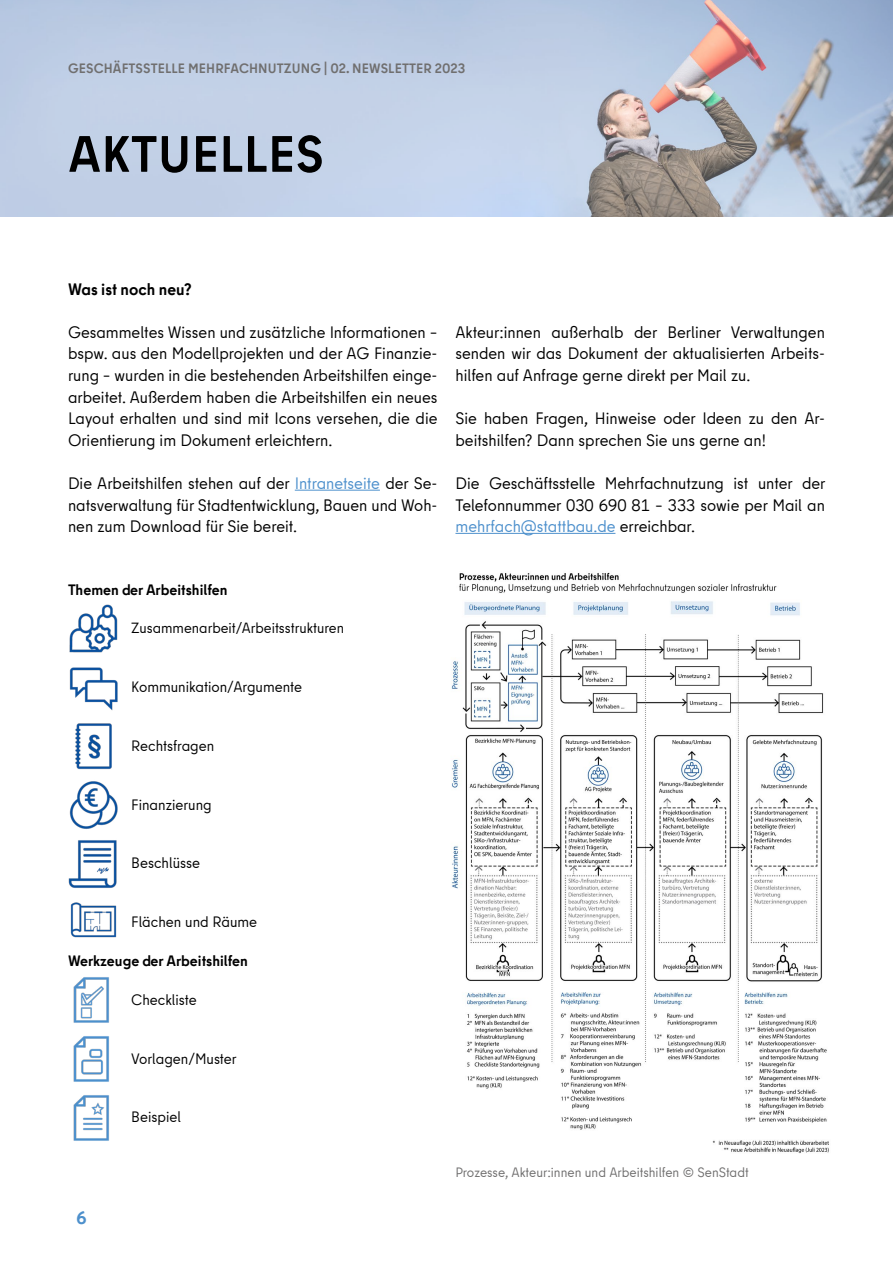
<style>
.page{position:relative;width:893px;height:1263px;background:#fff}
.page>*{position:absolute;margin:0;border:0;box-sizing:border-box;transform-origin:0 0}
.t1{font:700 51px "Berlin Type Office";letter-spacing:.01em;color:#000}
.t2{font:700 18px "Berlin Type Office";color:#4d90cc}
.t3{font:16.5px/21.6px "Berlin Type Office";color:#000;text-align:justify}
.t4{font:700 16.5px "Berlin Type Office";color:#000}
.t5{font:15px "Berlin Type Office";color:#000}
.t6{font:700 15px "Berlin Type Office";color:#000}
.t7{font:14.7px "Berlin Type Office";color:#000}
.t8{font:700 13.5px "Berlin Type Office";letter-spacing:.01em;color:#706f6f}
.t9{font:13.5px "Berlin Type Office";color:#706f6f}
.s1{color:#4d90cc}
</style>
<div class="page">
<img style="left:0;top:0;width:893px;height:217px">
<img style="left:451px;top:572px;width:378px;height:582px">
<hr style="left:295px;top:490px;width:85px;height:1px;background:#4d90cc">
<hr style="left:455px;top:533px;width:160px;height:1px;background:#4d90cc">
<img style="left:69px;top:604px;width:49px;height:49px">
<img style="left:68px;top:840px;width:49px;height:48px">
<img style="left:75px;top:723px;width:37px;height:47px">
<img style="left:73px;top:977px;width:36px;height:46px">
<img style="left:69px;top:667px;width:49px;height:43px">
<img style="left:70px;top:902px;width:47px;height:36px">
<img style="left:69px;top:781px;width:49px;height:48px">
<img style="left:73px;top:1036px;width:36px;height:46px">
<img style="left:73px;top:1095px;width:36px;height:46px">
<p class="t8" style="left:68px;top:59px;width:399px">GESCHÄFTSSTELLE MEHRFACHNUTZUNG | 02. NEWSLETTER 2023</p>
<h1 class="t1" style="left:68px;top:121px;width:257px">AKTUELLES</h1>
<p class="t4" style="left:68px;top:278px;width:125px">Was ist noch neu?</p>
<p class="t3" style="left:68px;top:321px;width:371px">Gesammeltes Wissen und zusätzliche Informationen – bspw. aus den Modellprojekten und der AG Finanzie&shy;rung – wurden in die bestehenden Arbeitshilfen einge&shy;arbeitet. Außerdem haben die Arbeitshilfen ein neues Layout erhalten und sind mit Icons versehen, die die Orientierung im Dokument erleichtern.</p>
<p class="t3" style="left:68px;top:472px;width:371px">Die Arbeitshilfen stehen auf der <span class="s1">Intranetseite</span> der Se&shy;natsverwaltung für Stadtentwicklung, Bauen und Woh&shy;nen zum Download für Sie bereit.</p>
<p class="t3" style="left:455px;top:321px;width:371px">Akteur:innen außerhalb der Berliner Verwaltungen senden wir das Dokument der aktualisierten Arbeits&shy;hilfen auf Anfrage gerne direkt per Mail zu.</p>
<p class="t3" style="left:455px;top:408px;width:371px">Sie haben Fragen, Hinweise oder Ideen zu den Ar&shy;beitshilfen? Dann sprechen Sie uns gerne an!</p>
<p class="t3" style="left:455px;top:472px;width:371px">Die Geschäftsstelle Mehrfachnutzung ist unter der Telefonnummer 030 690 81 – 333 sowie per Mail an <span class="s1">mehrfach@stattbau.de</span> erreichbar.</p>
<p class="t6" style="left:68px;top:580px;width:161px">Themen der Arbeitshilfen</p>
<p class="t7" style="left:131px;top:619px;width:214px">Zusammenarbeit/Arbeitsstrukturen</p>
<p class="t5" style="left:131px;top:678px;width:172px">Kommunikation/Argumente</p>
<p class="t5" style="left:131px;top:736px;width:84px">Rechtsfragen</p>
<p class="t5" style="left:131px;top:795px;width:82px">Finanzierung</p>
<p class="t5" style="left:131px;top:854px;width:70px">Beschlüsse</p>
<p class="t5" style="left:131px;top:912px;width:127px">Flächen und Räume</p>
<p class="t6" style="left:68px;top:951px;width:181px">Werkzeuge der Arbeitshilfen</p>
<p class="t5" style="left:131px;top:990px;width:67px">Checkliste</p>
<p class="t5" style="left:131px;top:1049px;width:107px">Vorlagen/Muster</p>
<p class="t2" style="left:77px;top:1206px;width:12px">6</p>
<p class="t5" style="left:131px;top:1108px;width:51px">Beispiel</p>
<p class="t9" style="left:455px;top:1164px;width:295px">Prozesse, Akteur:innen und Arbeitshilfen © SenStadt</p>
</div>
